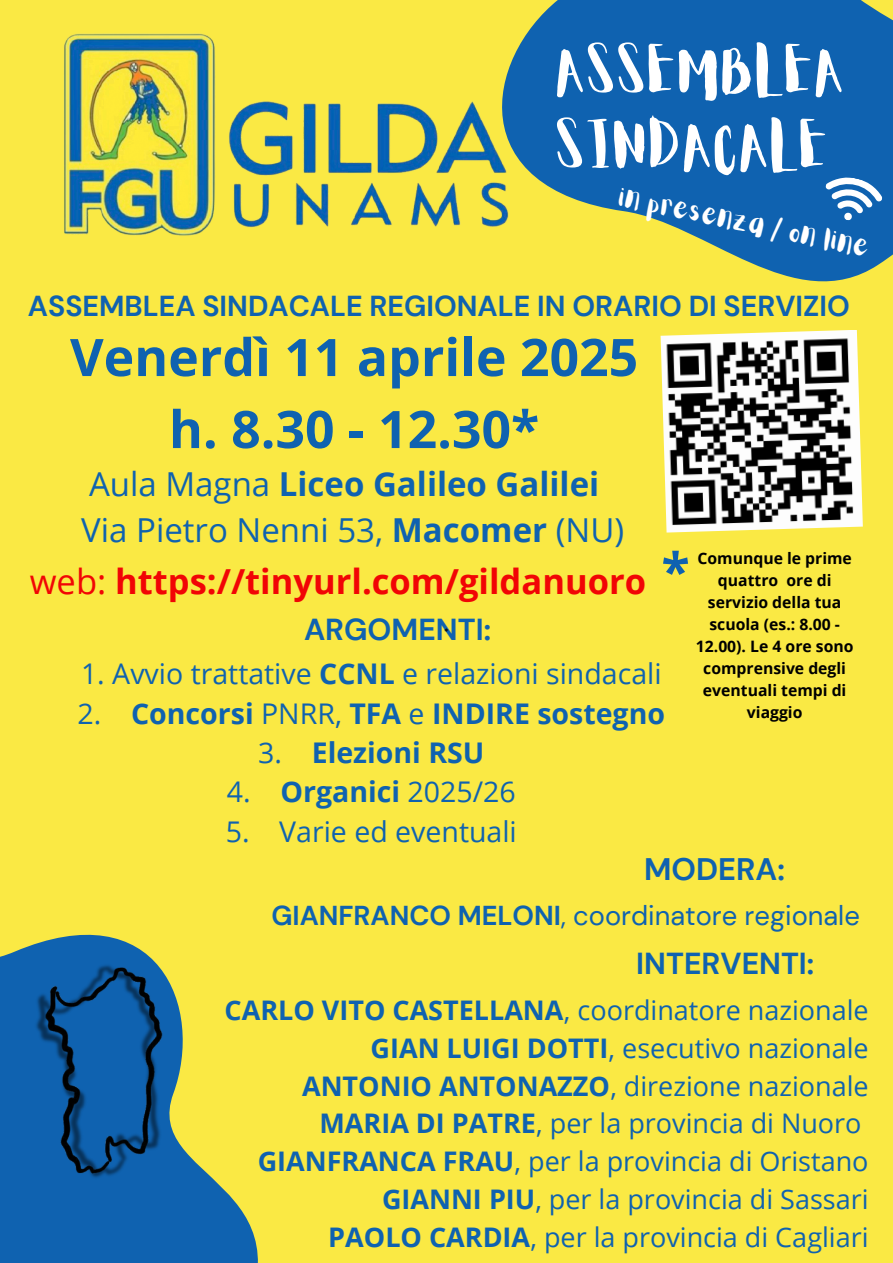
<style>
.page{position:relative;width:893px;height:1263px;background:#fae944}
.page>*{position:absolute;margin:0;border:0;box-sizing:border-box;transform-origin:0 0}
.t1{font:53.62px/74.9px "Aloja Extended";color:#fff}
.t2{font:700 51.75px/72px "Open Sans";color:#0f62b0;text-align:center}
.t3{font:700 34.5px "Open Sans";color:#f10505}
.t4{font:33px/46.1px "Open Sans";color:#0f62b0}
.t5{font:700 31.05px "DM Sans";color:#0f62b0}
.t6{font:700 30.3px "DM Sans";color:#0f62b0}
.t7{font:700 28.8px "DM Sans";color:#0f62b0}
.t8{font:28.5px "Open Sans";color:#0f62b0}
.t9{font:700 28.5px "Open Sans";color:#0f62b0}
.t10{font:27.3px "DM Sans";color:#0f62b0}
.t11{font:27px "Open Sans";color:#0f62b0}
.t12{font:24.83px "Aloja Extended";color:#fff}
.t13{font:700 15.75px/21.9px "Open Sans";color:#000;text-align:center}
.t14{font:700 9px "DM Sans";color:#000}
.s1{font-weight:700}
.s2{font-weight:400}
</style>
<div class="page">
<svg style="left:0;top:955px;width:258px;height:308px;fill:#0f62b0"></svg>
<svg style="left:515px;top:0;width:378px;height:282px;fill:#0f62b0"></svg>
<img style="left:660px;top:330px;width:203px;height:203px">
<img style="left:63px;top:33px;width:452px;height:203px">
<img style="left:4px;top:934px;width:206px;height:275px">
<svg style="left:824px;top:172px;width:61px;height:49px;background:#5590c7"></svg>
<p class="t1" style="left:557px;top:38px;width:291px">ASSEMBLEA<br>SINDACALE</p>
<h3 class="t12" style="left:622px;top:184px;width:257px;rotate:12deg">in presenza / on line</h3>
<p class="t7" style="left:28px;top:287px;width:823px">ASSEMBLEA SINDACALE REGIONALE IN ORARIO DI SERVIZIO</p>
<p class="t2" style="left:70px;top:320px;width:569px">Venerdì 11 aprile 2025 h. 8.30 - 12.30*</p>
<h5 class="t4" style="left:81px;top:460px;width:544px">Aula Magna <span class="s1">Liceo Galileo Galilei<br></span>Via Pietro Nenni 53, <span class="s1">Macomer</span> (NU)</h5>
<h2 class="t3" style="left:30px;top:557px;width:618px"><span class="s2">web:</span> https://tinyurl.com/gildanuoro</h2>
<p class="t2" style="left:661px;top:534px;width:30px">*</p>
<h6 class="t13" style="left:696px;top:547px;width:159px">Comunque le prime quattro ore di servizio della tua scuola (es.: 8.00 -<br>12.00). Le 4 ore sono comprensive degli eventuali tempi di viaggio</h6>
<h4 class="t6" style="left:304px;top:610px;width:188px">ARGOMENTI:</h4>
<h5 class="t14" style="left:444px;top:626px;width:6px">*</h5>
<p class="t8" style="left:81px;top:654px;width:582px">1. Avvio trattative <span class="s1">CCNL</span> e relazioni sindacali</p>
<p class="t9" style="left:78px;top:693px;width:589px"><span class="s2">2.</span> Concorsi <span class="s2">PNRR,</span> TFA <span class="s2">e</span> INDIRE sostegno</p>
<p class="t9" style="left:258px;top:732px;width:228px"><span class="s2">3.</span> Elezioni RSU</p>
<p class="t8" style="left:227px;top:772px;width:290px">4. <span class="s1">Organici</span> 2025/26</p>
<p class="t8" style="left:226px;top:811px;width:292px">5. Varie ed eventuali</p>
<p class="t5" style="left:644px;top:849px;width:142px">MODERA:</p>
<h1 class="t10" style="left:271px;top:898px;width:590px"><span class="s1">GIANFRANCO MELONI</span>, coordinatore regionale</h1>
<p class="t6" style="left:636px;top:943px;width:179px">INTERVENTI:</p>
<p class="t11" style="left:224px;top:991px;width:645px"><span class="s1">CARLO VITO CASTELLANA</span>, coordinatore nazionale</p>
<h4 class="t11" style="left:370px;top:1029px;width:499px"><span class="s1">GIAN LUIGI DOTTI</span>, esecutivo nazionale</h4>
<h5 class="t11" style="left:302px;top:1067px;width:568px"><span class="s1">ANTONIO ANTONAZZO</span>, direzione nazionale</h5>
<p class="t11" style="left:319px;top:1104px;width:543px"><span class="s1">MARIA DI PATRE</span>, per la provincia di Nuoro</p>
<p class="t11" style="left:258px;top:1142px;width:612px"><span class="s1">GIANFRANCA FRAU</span>, per la provincia di Oristano</p>
<p class="t11" style="left:382px;top:1180px;width:488px"><span class="s1">GIANNI PIU</span>, per la provincia di Sassari</p>
<p class="t11" style="left:328px;top:1218px;width:542px"><span class="s1">PAOLO CARDIA</span>, per la provincia di Cagliari</p>
</div>
